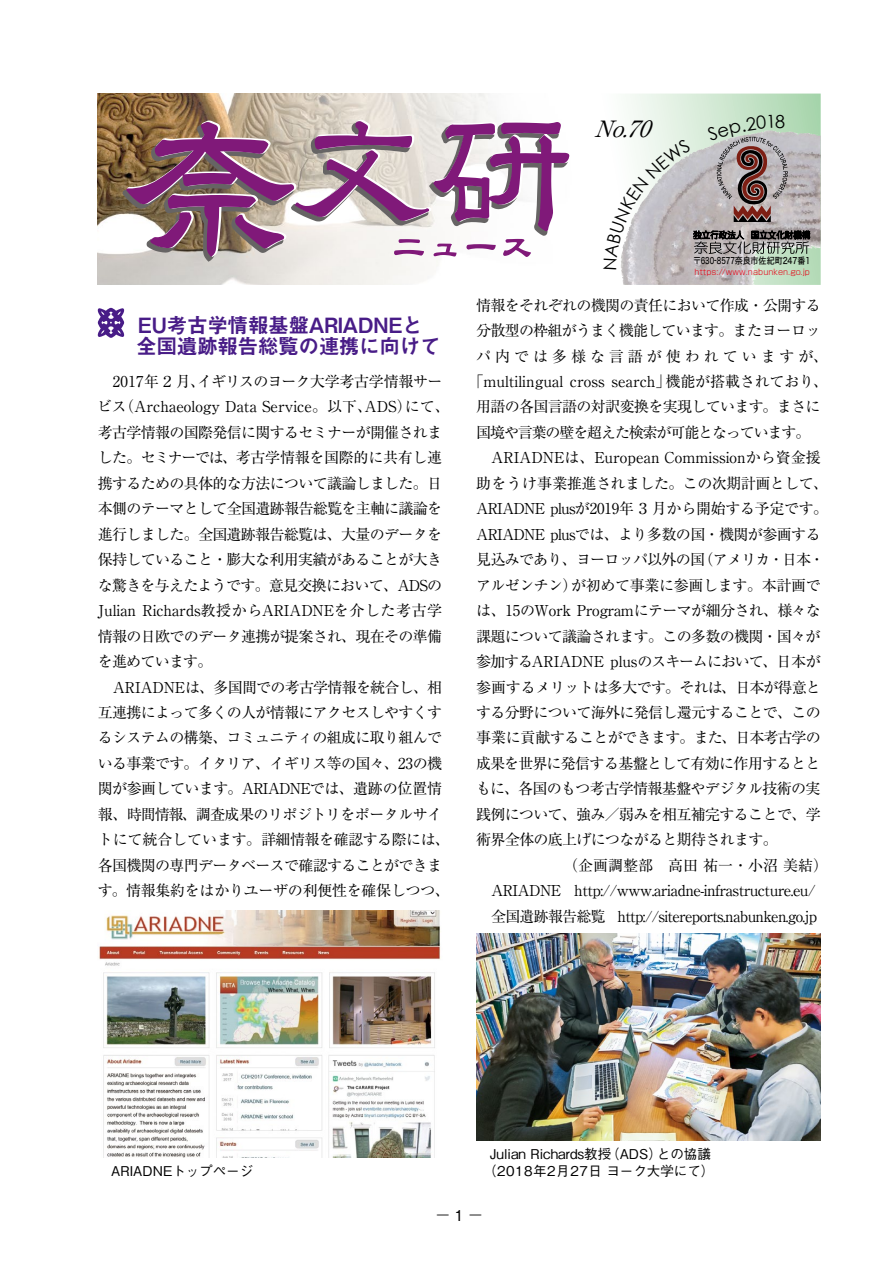
<style>
.page{position:relative;width:893px;height:1263px;background:#fff}
.page>*{position:absolute;margin:0;border:0;box-sizing:border-box;transform-origin:0 0}
.t1{font:italic 22.5px "Ryumin Pr 6";color:#000}
.t2{font:21px/21px "Midashi Go Pr 6 MB31";letter-spacing:-.025em;color:#481c87}
.t3{font:18px "Century Gothic";color:#000}
.t4{font:15px/25.5px "Ryumin Pr 6";letter-spacing:-.045em;color:#000}
.t5{font:15px "Ryumin Pr 6";color:#000}
.t6{font:15px "Ryumin Pr 6";letter-spacing:-.025em;color:#000}
.t7{font:15px "Ryumin Pr 6";letter-spacing:-.02em;color:#000}
.t8{font:15px "Ryumin Pr 6";letter-spacing:-.075em;color:#000}
.t9{font:15px "Ryumin Pr 6";letter-spacing:.265em;color:#000}
.t10{font:500 15px "Gothic BBB Pr 6";color:#000;scale:1.8 1}
.t11{font:500 13.5px "Gothic BBB Pr 6";color:#000}
.t12{font:500 13.5px "Gothic BBB Pr 6";letter-spacing:.04em;color:#000}
.t13{font:9px "Hira Kaku Std W5";color:#000;scale:.82 1}
.t14{font:300 7.95px "Shin Go Pro";letter-spacing:.01em;color:#e60012}
</style>
<div class="page">
<svg style="left:98px;top:308px;width:26px;height:30px"></svg>
<img style="left:476px;top:933px;width:345px;height:208px">
<img style="left:98px;top:910px;width:343px;height:248px">
<img style="left:98px;top:94px;width:399px;height:191px">
<svg style="left:630px;top:94px;width:191px;height:191px;background:#c5dac6"></svg>
<img style="left:621px;top:270px;width:147px;height:15px">
<svg style="left:121px;top:119px;width:449px;height:144px"></svg>
<svg style="left:621px;top:115px;width:189px;height:155px;background:#bab9b6"></svg>
<h1 class="t1" style="left:594px;top:111px;width:69px">No.70</h1>
<p class="t3" style="left:775px;top:109px;width:12px">8</p>
<h2 class="t2" style="left:136px;top:314px;width:306px">EU考古学情報基盤ARIADNEと全国遺跡報告総覧の連携に向けて</h2>
<p class="t4" style="left:97px;top:368px;width:354px;text-indent:15px">2017年２月、イギリスのヨーク大学考古学情報サービス（Archaeology Data Service。以下、ADS）にて、考古学情報の国際発信に関するセミナーが開催されました。セミナーでは、考古学情報を国際的に共有し連携するための具体的な方法について議論しました。日本側のテーマとして全国遺跡報告総覧を主軸に議論を進行しました。全国遺跡報告総覧は、大量のデータを保持していること・膨大な利用実績があることが大きな驚きを与えたようです。意見交換において、ADSの<br>Julian Richards教授からARIADNEを介した考古学情報の日欧でのデータ連携が提案され、現在その準備を進めています。</p>
<p class="t4" style="left:98px;top:673px;width:353px;text-align:center">ARIADNEは、多国間での考古学情報を統合し、相<br>互連携によって多くの人が情報にアクセスしやすくするシステムの構築、コミュニティの組成に取り組んでいる事業です。イタリア、イギリス等の国々、23の機関が参画しています。ARIADNEでは、遺跡の位置情報、時間情報、調査成果のリポジトリをポータルサイトにて統合しています。詳細情報を確認する際には、各国機関の専門データベースで確認することができます。情報集約をはかりユーザの利便性を確保しつつ、</p>
<p class="t13" style="left:694px;top:254px;width:144px">〒630-8577奈良市佐紀町247番1</p>
<p class="t14" style="left:695px;top:265px;width:117px">https://www.nabunken.go.jp</p>
<p class="t4" style="left:476px;top:291px;width:346px">情報をそれぞれの機関の責任において作成・公開する</p>
<p class="t4" style="left:476px;top:317px;width:346px">分散型の枠組がうまく機能しています。またヨーロッ</p>
<p class="t9" style="left:476px;top:344px;width:353px">パ内では多様な言語が使われていますが、</p>
<p class="t5" style="left:469px;top:370px;width:361px">「multilingual cross search」機能が搭載されており、</p>
<p class="t4" style="left:476px;top:393px;width:346px">用語の各国言語の対訳変換を実現しています。まさに</p>
<p class="t8" style="left:476px;top:420px;width:336px">国境や言葉の壁を超えた検索が可能となっています。</p>
<p class="t5" style="left:491px;top:446px;width:331px">ARIADNEは、European Commissionから資金援</p>
<p class="t4" style="left:476px;top:470px;width:353px">助をうけ事業推進されました。この次期計画として、</p>
<p class="t7" style="left:476px;top:497px;width:353px">ARIADNE plusが2019年３月から開始する予定です。</p>
<p class="t4" style="left:476px;top:521px;width:346px">ARIADNE plusでは、より多数の国・機関が参画する</p>
<p class="t4" style="left:476px;top:546px;width:350px">見込みであり、ヨーロッパ以外の国（アメリカ・日本・</p>
<p class="t6" style="left:476px;top:573px;width:346px">アルゼンチン）が初めて事業に参画します。本計画で</p>
<p class="t6" style="left:476px;top:599px;width:346px">は、15のWork Programにテーマが細分され、様々な</p>
<p class="t4" style="left:476px;top:622px;width:346px">課題について議論されます。この多数の機関・国々が</p>
<p class="t4" style="left:476px;top:648px;width:346px">参加するARIADNE plusのスキームにおいて、日本が</p>
<p class="t4" style="left:476px;top:673px;width:346px">参画するメリットは多大です。それは、日本が得意と</p>
<p class="t4" style="left:476px;top:699px;width:346px">する分野について海外に発信し還元することで、この</p>
<p class="t4" style="left:476px;top:724px;width:346px">事業に貢献することができます。また、日本考古学の</p>
<p class="t4" style="left:476px;top:750px;width:346px">成果を世界に発信する基盤として有効に作用するとと</p>
<p class="t4" style="left:476px;top:775px;width:346px">もに、各国のもつ考古学情報基盤やデジタル技術の実</p>
<p class="t4" style="left:476px;top:801px;width:346px">践例について、強み／弱みを相互補完することで、学</p>
<p class="t4" style="left:476px;top:826px;width:303px">術界全体の底上げにつながると期待されます。</p>
<p class="t5" style="left:563px;top:853px;width:266px">（企画調整部　高田 祐一・小沼 美結）</p>
<p class="t4" style="left:491px;top:877px;width:326px">ARIADNE http://www.ariadne-infrastructure.eu/</p>
<p class="t4" style="left:491px;top:902px;width:327px">全国遺跡報告総覧 http://sitereports.nabunken.go.jp</p>
<p class="t11" style="left:490px;top:1143px;width:223px">Julian Richards教授（ADS）との協議</p>
<p class="t11" style="left:111px;top:1160px;width:143px">ARIADNEトップページ</p>
<p class="t12" style="left:483px;top:1160px;width:233px">（2018年2月27日 ヨーク大学にて）</p>
<p class="t10" style="left:436px;top:1202px;width:27px">– 1 –</p>
</div>
